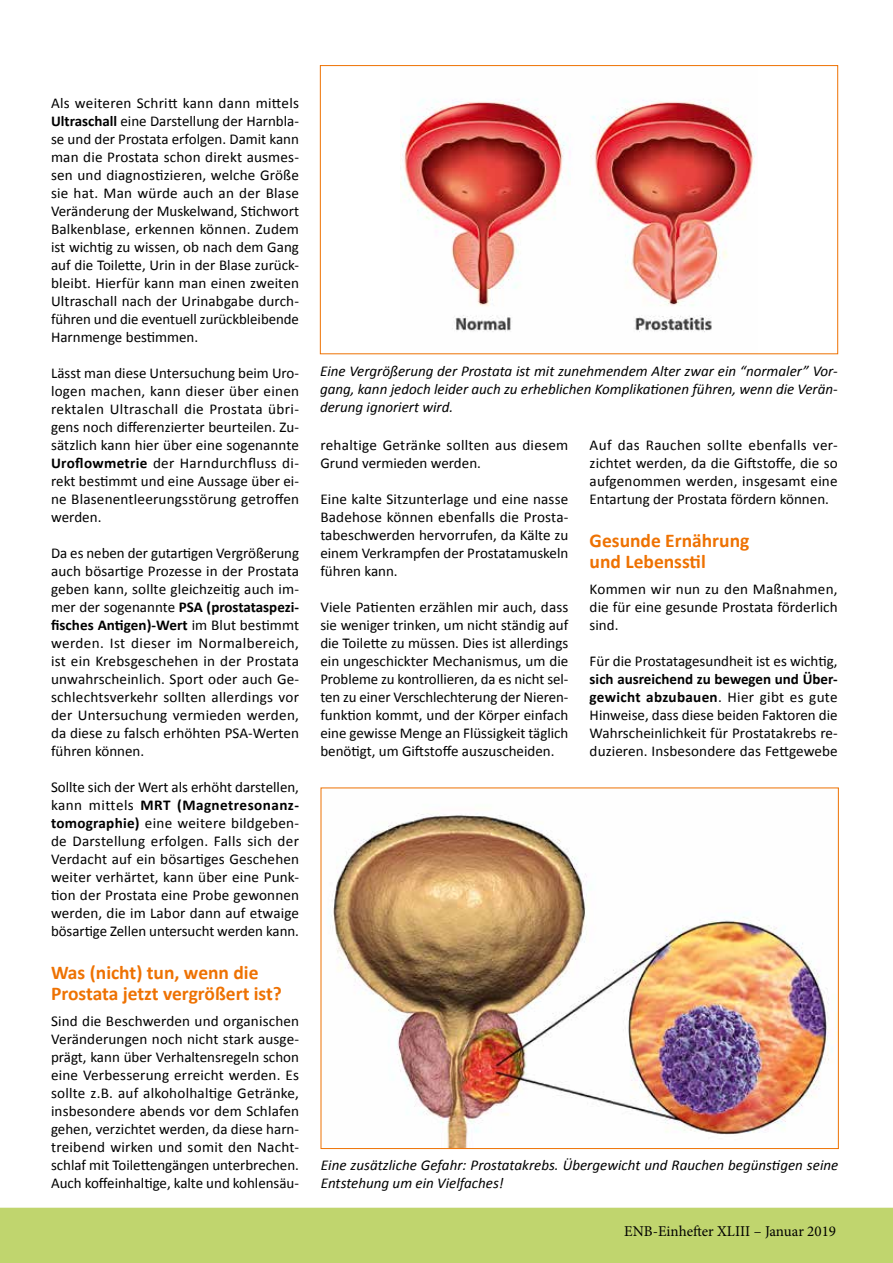
<style>
.page{position:relative;width:893px;height:1263px;background:#fff}
.page>*{position:absolute;margin:0;border:0;box-sizing:border-box;transform-origin:0 0}
.t1{font:700 19.5px/21px "Calibri";color:#ee7203}
.t2{font:15px/18px "Calibri";color:#000;text-align:justify}
.t3{font:italic 15px/18px "Calibri";color:#000;text-align:justify}
.t4{font:15px "Minion Pro";color:#000}
.s1{font-weight:700}
</style>
<div class="page">
<img style="left:401px;top:99px;width:356px;height:233px">
<div style="left:320px;top:65px;width:518px;height:289px;border:1px solid #ee7203"></div>
<div style="left:0;top:1208px;width:893px;height:55px;background:#c0d56e"></div>
<img style="left:331px;top:814px;width:506px;height:333px">
<p class="t2" style="left:51px;top:94px;width:250px">Als weiteren Schritt kann dann mittels <span class="s1">Ultraschall</span> eine Darstellung der Harnbla&shy;se und der Prostata erfolgen. Damit kann man die Prostata schon direkt ausmes&shy;sen und diagnostizieren, welche Größe sie hat. Man würde auch an der Blase Veränderung der Muskelwand, Stichwort Balkenblase, erkennen können. Zudem ist wichtig zu wissen, ob nach dem Gang auf die Toilette, Urin in der Blase zurück&shy;bleibt. Hierfür kann man einen zweiten Ultraschall nach der Urinabgabe durch&shy;führen und die eventuell zurückbleibende Harnmenge bestimmen.</p>
<p class="t2" style="left:51px;top:364px;width:250px">Lässt man diese Untersuchung beim Uro&shy;logen machen, kann dieser über einen rektalen Ultraschall die Prostata übri&shy;gens noch differenzierter beurteilen. Zu&shy;sätzlich kann hier über eine sogenannte <span class="s1">Uroflowmetrie</span> der Harndurchfluss di&shy;rekt bestimmt und eine Aussage über ei&shy;ne Blasenentleerungsstörung getroffen werden.</p>
<p class="t2" style="left:51px;top:544px;width:250px">Da es neben der gutartigen Vergrößerung auch bösartige Prozesse in der Prostata geben kann, sollte gleichzeitig auch im&shy;mer der sogenannte <span class="s1">PSA (prostataspezi&shy;fisches Antigen)-Wert</span> im Blut bestimmt werden. Ist dieser im Normalbereich, ist ein Krebsgeschehen in der Prostata unwahrscheinlich. Sport oder auch Ge&shy;schlechtsverkehr sollten allerdings vor der Untersuchung vermieden werden, da diese zu falsch erhöhten PSA-Werten führen können.</p>
<p class="t2" style="left:51px;top:778px;width:250px">Sollte sich der Wert als erhöht darstellen, kann mittels <span class="s1">MRT (Magnetresonanz&shy;tomographie)</span> eine weitere bildgeben&shy;de Darstellung erfolgen. Falls sich der Verdacht auf ein bösartiges Geschehen weiter verhärtet, kann über eine Punk&shy;tion der Prostata eine Probe gewonnen werden, die im Labor dann auf etwaige bösartige Zellen untersucht werden kann.</p>
<h1 class="t1" style="left:51px;top:962px;width:232px">Was (nicht) tun, wenn die<br>Prostata jetzt vergrößert ist?</h1>
<p class="t2" style="left:51px;top:1012px;width:250px">Sind die Beschwerden und organischen Veränderungen noch nicht stark ausge&shy;prägt, kann über Verhaltensregeln schon eine Verbesserung erreicht werden. Es sollte z.B. auf alkoholhaltige Getränke, insbesondere abends vor dem Schlafen gehen, verzichtet werden, da diese harn&shy;treibend wirken und somit den Nacht&shy;schlaf mit Toilettengängen unterbrechen.<br>Auch koffeinhaltige, kalte und kohlensäu-</p>
<p class="t3" style="left:320px;top:361px;width:519px">Eine Vergrößerung der Prostata ist mit zunehmendem Alter zwar ein “normaler” Vor&shy;gang, kann jedoch leider auch zu erheblichen Komplikationen führen, wenn die Verän&shy;derung ignoriert wird.</p>
<p class="t2" style="left:320px;top:436px;width:250px">rehaltige Getränke sollten aus diesem<br>Grund vermieden werden.</p>
<p class="t2" style="left:320px;top:490px;width:250px">Eine kalte Sitzunterlage und eine nasse Badehose können ebenfalls die Prosta&shy;tabeschwerden hervorrufen, da Kälte zu einem Verkrampfen der Prostatamuskeln führen kann.</p>
<p class="t2" style="left:320px;top:598px;width:250px">Viele Patienten erzählen mir auch, dass sie weniger trinken, um nicht ständig auf die Toilette zu müssen. Dies ist allerdings ein ungeschickter Mechanismus, um die Probleme zu kontrollieren, da es nicht sel&shy;ten zu einer Verschlechterung der Nieren&shy;funktion kommt, und der Körper einfach eine gewisse Menge an Flüssigkeit täglich benötigt, um Giftstoffe auszuscheiden.</p>
<p class="t2" style="left:590px;top:436px;width:250px">Auf das Rauchen sollte ebenfalls ver&shy;zichtet werden, da die Giftstoffe, die so aufgenommen werden, insgesamt eine Entartung der Prostata fördern können.</p>
<h1 class="t1" style="left:590px;top:530px;width:161px">Gesunde Ernährung und Lebensstil</h1>
<p class="t2" style="left:590px;top:580px;width:250px">Kommen wir nun zu den Maßnahmen, die für eine gesunde Prostata förderlich sind.</p>
<p class="t2" style="left:590px;top:652px;width:250px">Für die Prostatagesundheit ist es wichtig,</p>
<p class="t2" style="left:590px;top:670px;width:250px"><span class="s1">sich ausreichend zu bewegen und Über&shy;gewicht abzubauen</span>. Hier gibt es gute Hinweise, dass diese beiden Faktoren die Wahrscheinlichkeit für Prostatakrebs re&shy;duzieren. Insbesondere das Fettgewebe</p>
<p class="t3" style="left:321px;top:1155px;width:519px">Eine zusätzliche Gefahr: Prostatakrebs. Übergewicht und Rauchen begünstigen seine<br>Entstehung um ein Vielfaches!</p>
<p class="t4" style="left:624px;top:1221px;width:213px">ENB-Einhefter XLIII – Januar 2019</p>
</div>
